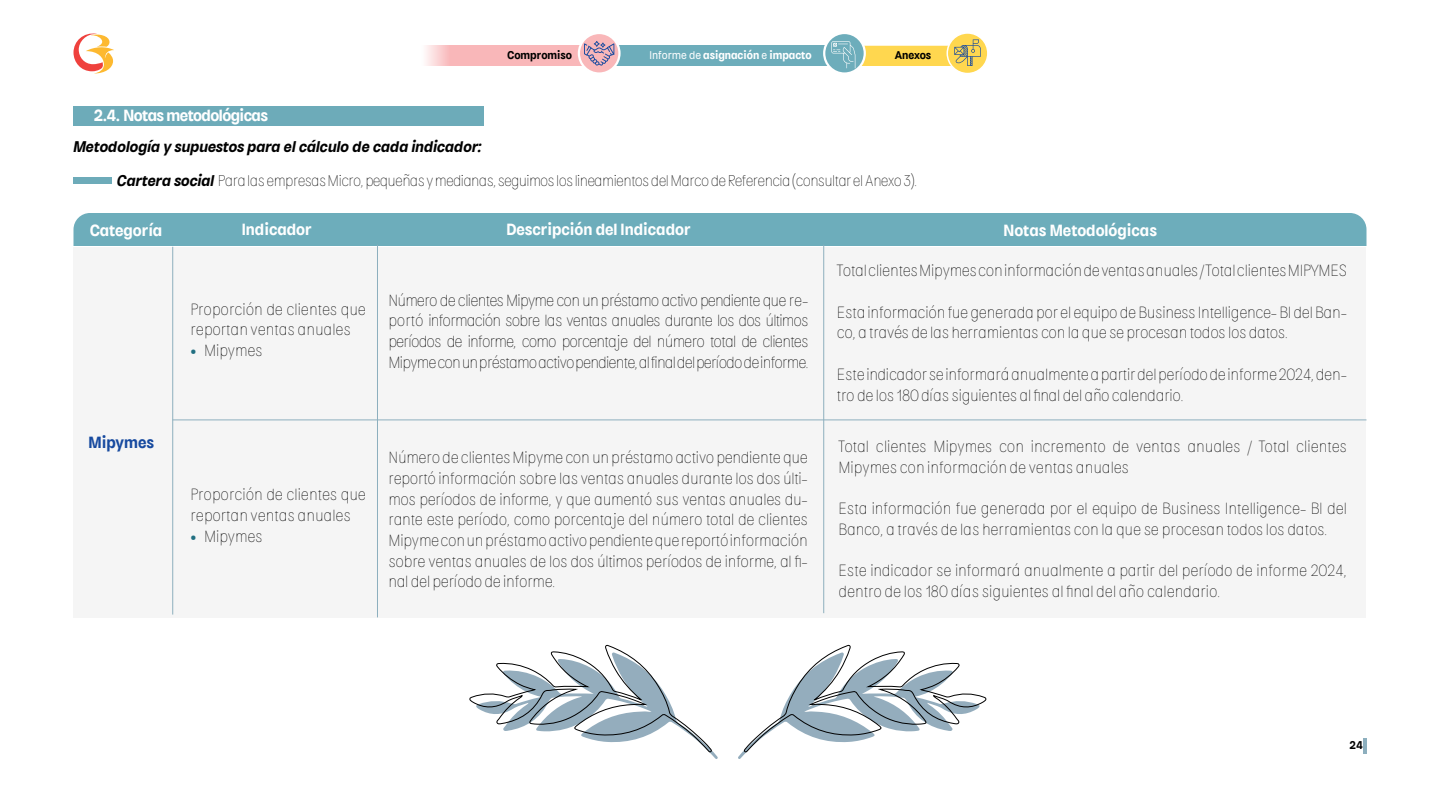
<style>
.page{position:relative;width:1440px;height:810px;background:#fff}
.page>*{position:absolute;margin:0;border:0;box-sizing:border-box;transform-origin:0 0}
.t1{font:100 17.25px/20.7px "Kiffo BDB";letter-spacing:-.01em;color:#000}
.t2{font:600 17.25px "Kiffo BDB";color:#fff}
.t3{font:600 17.25px "Kiffo BDB";letter-spacing:-.03em;color:#fff}
.t4{font:600 17.25px "Kiffo BDB";color:#174a9f}
.t5{font:100 16.5px/34.5px "Kiffo BDB";letter-spacing:-.03em;color:#000}
.t6{font:600 12px "Kiffo BDB";color:#fff}
.t7{font:600 12px "Kiffo BDB";color:#000}
.s1{font-weight:400}
.s2{font-weight:600;font-style:italic}
.s3{font-weight:600;font-size:16.5px;color:#216f81}
</style>
<div class="page">
<div style="left:421px;top:46px;width:168px;height:20px;background:#f9b7b9"></div>
<div style="left:742px;top:46px;width:226px;height:20px;background:#ffd74f;border-radius:10px"></div>
<div style="left:607px;top:46px;width:225px;height:20px;background:#6dadbb"></div>
<hr style="left:1363px;top:738px;width:4px;height:16px;background:#8dafbe">
<svg style="left:73px;top:33px;width:41px;height:41px"></svg>
<svg style="left:824px;top:33px;width:41px;height:41px"></svg>
<div style="left:823px;top:32px;width:43px;height:43px;border:2px solid #fff;border-radius:50%"></div>
<svg style="left:831px;top:41px;width:24px;height:27px"></svg>
<svg style="left:947px;top:33px;width:41px;height:41px"></svg>
<div style="left:947px;top:32px;width:42px;height:42px;border:2px solid #fff;border-radius:20px"></div>
<svg style="left:954px;top:39px;width:27px;height:27px"></svg>
<svg style="left:579px;top:33px;width:40px;height:41px"></svg>
<div style="left:578px;top:32px;width:43px;height:43px;border:2px solid #fff;border-radius:20px"></div>
<svg style="left:584px;top:41px;width:30px;height:25px"></svg>
<div style="left:74px;top:247px;width:1292px;height:370px;background:#f5f5f5"></div>
<div style="left:74px;top:213px;width:1292px;height:33px;background:#6dadbb"></div>
<hr style="left:377px;top:245px;width:1px;height:372px;background:#8dafbe">
<hr style="left:824px;top:245px;width:1px;height:368px;background:#8dafbe">
<hr style="left:173px;top:247px;width:1px;height:368px;background:#8dafbe">
<hr style="left:172px;top:420px;width:1194px;height:1px;background:#8dafbe">
<div style="left:74px;top:177px;width:38px;height:7px;background:#6dabb9"></div>
<div style="left:74px;top:106px;width:410px;height:20px;background:#6dabb9"></div>
<svg style="left:738px;top:644px;width:248px;height:115px"></svg>
<svg style="left:470px;top:644px;width:248px;height:115px"></svg>
<p class="t3" style="left:94px;top:106px;width:176px">2.4. Notas metodológicas</p>
<p class="t7" style="left:508px;top:48px;width:66px">Compromiso</p>
<p class="t6" style="left:649px;top:48px;width:164px"><span class="s1">Informe de</span> asignación <span class="s1">e</span> impacto</p>
<p class="t7" style="left:895px;top:48px;width:38px">Anexos</p>
<p class="t5" style="left:117px;top:129px;width:801px;text-indent:-43px"><span class="s2">Metodología y supuestos para el cálculo de cada indicador:<br>Cartera social</span> Para las empresas Micro, pequeñas y medianas, seguimos los lineamientos del Marco de Referencia (consultar el Anexo 3).</p>
<p class="t2" style="left:90px;top:221px;width:74px">Categoría</p>
<p class="t2" style="left:242px;top:220px;width:71px">Indicador</p>
<p class="t2" style="left:506px;top:220px;width:186px">Descripción del Indicador</p>
<p class="t2" style="left:1003px;top:221px;width:155px">Notas Metodológicas</p>
<p class="t4" style="left:88px;top:432px;width:67px">Mipymes</p>
<p class="t1" style="left:190px;top:299px;width:177px">Proporción de clientes que reportan ventas anuales</p>
<p class="t1" style="left:190px;top:340px;width:74px"><span class="s3">•</span> Mipymes</p>
<p class="t1" style="left:388px;top:290px;width:422px;text-align:justify">Número de clientes Mipyme con un préstamo activo pendiente que re&shy;portó información sobre las ventas anuales durante los dos últimos períodos de informe, como porcentaje del número total de clientes Mipyme con un préstamo activo pendiente, al final del período de informe.</p>
<p class="t1" style="left:190px;top:484px;width:177px">Proporción de clientes que reportan ventas anuales</p>
<p class="t1" style="left:190px;top:526px;width:74px"><span class="s3">•</span> Mipymes</p>
<p class="t1" style="left:388px;top:447px;width:421px;text-align:justify">Número de clientes Mipyme con un préstamo activo pendiente que reportó información sobre las ventas anuales durante los dos últi&shy;mos períodos de informe, y que aumentó sus ventas anuales du&shy;rante este período, como porcentaje del número total de clientes Mipyme con un préstamo activo pendiente que reportó información sobre ventas anuales de los dos últimos períodos de informe, al fi&shy;nal del período de informe.</p>
<p class="t1" style="left:837px;top:261px;width:512px">Total clientes Mipymes con información de ventas anuales / Total clientes MIPYMES</p>
<p class="t1" style="left:837px;top:302px;width:512px">Esta información fue generada por el equipo de Business Intelligence- BI del Ban&shy;co, a través de las herramientas con la que se procesan todos los datos.</p>
<p class="t1" style="left:837px;top:364px;width:512px">Este indicador se informará anualmente a partir del período de informe 2024, den&shy;tro de los 180 días siguientes al final del año calendario.</p>
<p class="t1" style="left:838px;top:436px;width:510px">Total clientes Mipymes con incremento de ventas anuales / Total clientes<br>Mipymes con información de ventas anuales</p>
<p class="t1" style="left:838px;top:498px;width:510px">Esta información fue generada por el equipo de Business Intelligence- BI del<br>Banco, a través de las herramientas con la que se procesan todos los datos.</p>
<p class="t1" style="left:838px;top:560px;width:510px">Este indicador se informará anualmente a partir del período de informe 2024, dentro de los 180 días siguientes al final del año calendario.</p>
<p class="t7" style="left:1350px;top:738px;width:15px">24</p>
</div>
